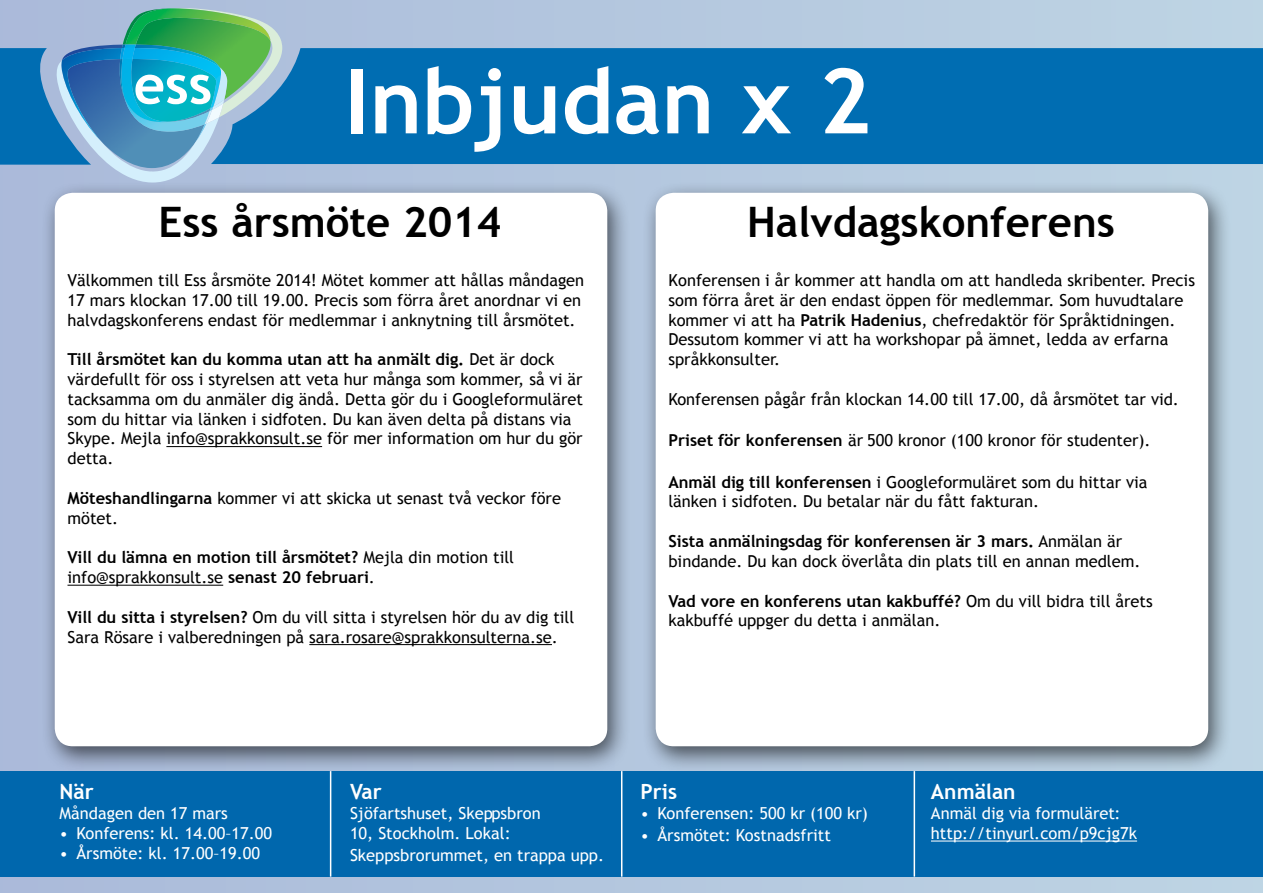
<style>
.page{position:relative;width:1263px;height:893px;background:#fff}
.page>*{position:absolute;margin:0;border:0;box-sizing:border-box;transform-origin:0 0}
.t1{font:700 90px "Trebuchet MS";color:#fff}
.t2{font:700 42px "Trebuchet MS";color:#000}
.t3{font:700 21px "Trebuchet MS";color:#fff}
.t4{font:16.5px/19.8px "Trebuchet MS";color:#000}
.t5{font:16.5px/19.8px "Trebuchet MS";color:#fff}
.t6{font:700 16.5px/19.8px "Trebuchet MS";color:#000}
.s1{font-weight:700}
.s2{font-weight:400}
</style>
<div class="page">
<div style="left:0;top:0;width:1263px;height:893px;background:linear-gradient(to right,#aabada,#bed4e4)"></div>
<div style="left:40px;top:181px;width:590px;height:592px;background:#000;opacity:.6"></div>
<div style="left:55px;top:193px;width:552px;height:553px;background:#fff;border-radius:18px"></div>
<hr style="left:166px;top:446px;width:156px;height:1px;background:#000">
<hr style="left:68px;top:585px;width:155px;height:1px;background:#000">
<hr style="left:309px;top:644px;width:243px;height:1px;background:#000">
<div style="left:641px;top:181px;width:590px;height:592px;background:#000;opacity:.6"></div>
<div style="left:656px;top:193px;width:552px;height:553px;background:#fff;border-radius:18px"></div>
<svg style="left:56px;top:7px;width:226px;height:175px"></svg>
<svg style="left:0;top:48px;width:1263px;height:117px;fill:#006db2"></svg>
<div style="left:0;top:771px;width:1263px;height:106px;background:#0067ad"></div>
<hr style="left:931px;top:840px;width:206px;height:1px;background:#fff">
<hr style="left:330px;top:771px;width:1px;height:106px;background:#fff">
<hr style="left:621px;top:771px;width:1px;height:106px;background:#fff">
<hr style="left:913px;top:771px;width:2px;height:106px;background:#fff">
<h1 class="t1" style="left:344px;top:45px;width:528px">Inbjudan x 2</h1>
<h2 class="t2" style="left:159px;top:195px;width:344px">Ess årsmöte 2014</h2>
<p class="t4" style="left:68px;top:271px;width:518px">Välkommen till Ess årsmöte 2014! Mötet kommer att hållas måndagen<br>17 mars klockan 17.00 till 19.00. Precis som förra året anordnar vi en halvdagskonferens endast för medlemmar i anknytning till årsmötet.</p>
<p class="t4" style="left:68px;top:350px;width:517px"><span class="s1">Till årsmötet kan du komma utan att ha anmält dig.</span> Det är dock värdefullt för oss i styrelsen att veta hur många som kommer, så vi är tacksamma om du anmäler dig ändå. Detta gör du i Googleformuläret som du hittar via länken i sidfoten. Du kan även delta på distans via Skype. Mejla info@sprakkonsult.se för mer information om hur du gör detta.</p>
<p class="t4" style="left:68px;top:488px;width:495px"><span class="s1">Möteshandlingarna</span> kommer vi att skicka ut senast två veckor före mötet.</p>
<p class="t6" style="left:68px;top:547px;width:448px">Vill du lämna en motion till årsmötet? <span class="s2">Mejla din motion till info@sprakkonsult.se</span> senast 20 februari<span class="s2">.</span></p>
<p class="t4" style="left:67px;top:607px;width:508px"><span class="s1">Vill du sitta i styrelsen?</span> Om du vill sitta i styrelsen hör du av dig till<br>Sara Rösare i valberedningen på sara.rosare@sprakkonsulterna.se.</p>
<h2 class="t2" style="left:747px;top:195px;width:369px">Halvdagskonferens</h2>
<p class="t4" style="left:668px;top:271px;width:528px">Konferensen i år kommer att handla om att handleda skribenter. Precis som förra året är den endast öppen för medlemmar. Som huvudtalare kommer vi att ha <span class="s1">Patrik Hadenius</span>, chefredaktör för Språktidningen.<br>Dessutom kommer vi att ha workshopar på ämnet, ledda av erfarna språkkonsulter.</p>
<p class="t4" style="left:668px;top:389px;width:512px">Konferensen pågår från klockan 14.00 till 17.00, då årsmötet tar vid.</p>
<p class="t4" style="left:668px;top:431px;width:484px"><span class="s1">Priset för konferensen</span> är 500 kronor (100 kronor för studenter).</p>
<p class="t4" style="left:668px;top:472px;width:481px"><span class="s1">Anmäl dig till konferensen</span> i Googleformuläret som du hittar via länken i sidfoten. Du betalar när du fått fakturan.</p>
<p class="t4" style="left:668px;top:532px;width:474px"><span class="s1">Sista anmälningsdag för konferensen är 3 mars.</span> Anmälan är bindande. Du kan dock överlåta din plats till en annan medlem.</p>
<p class="t4" style="left:668px;top:591px;width:486px"><span class="s1">Vad vore en konferens utan kakbuffé?</span> Om du vill bidra till årets kakbuffé uppger du detta i anmälan.</p>
<p class="t3" style="left:60px;top:779px;width:36px">När</p>
<p class="t5" style="left:60px;top:804px;width:170px">Måndagen den 17 mars</p>
<p class="t5" style="left:60px;top:823px;width:214px">• Konferens: kl. 14.00–17.00</p>
<p class="t5" style="left:60px;top:843px;width:202px">• Årsmöte: kl. 17.00–19.00</p>
<p class="t3" style="left:350px;top:779px;width:33px">Var</p>
<p class="t5" style="left:350px;top:804px;width:192px">Sjöfartshuset, Skeppsbron<br>10, Stockholm. Lokal:</p>
<p class="t5" style="left:350px;top:845px;width:256px">Skeppsbrorummet, en trappa upp.</p>
<p class="t3" style="left:640px;top:779px;width:38px">Pris</p>
<p class="t5" style="left:640px;top:804px;width:229px">• Konferensen: 500 kr (100 kr)</p>
<p class="t5" style="left:640px;top:825px;width:192px">• Årsmötet: Kostnadsfritt</p>
<p class="t3" style="left:931px;top:779px;width:86px">Anmälan</p>
<p class="t5" style="left:931px;top:804px;width:208px">Anmäl dig via formuläret: http://tinyurl.com/p9cjg7k</p>
</div>
